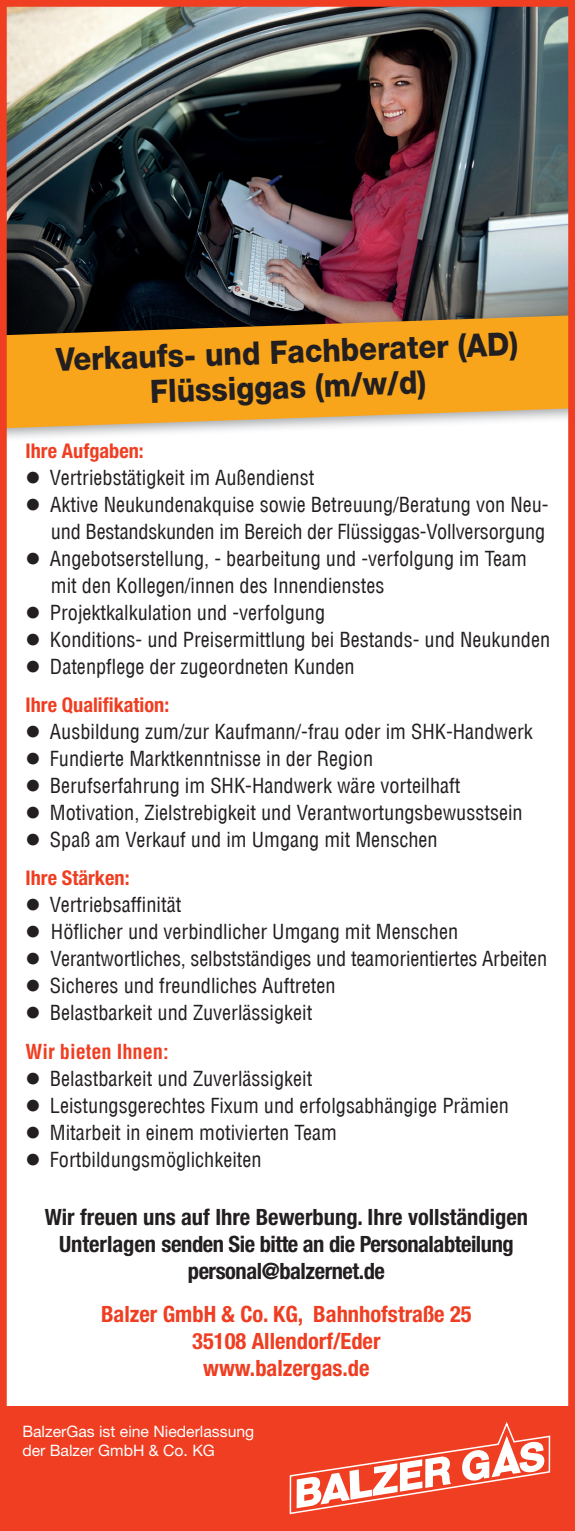
<style>
.page{position:relative;width:575px;height:1531px;background:#fff}
.page>*{position:absolute;margin:0;border:0;box-sizing:border-box;transform-origin:0 0}
.t1{font:800 32.18px/35.1px "Helvetica Neue LT Std";color:#231f20;text-align:center;scale:.91 1}
.t2{font:700 condensed 22.5px/27px "Helvetica Neue LT Std";letter-spacing:-.01em;color:#231f20;text-align:center}
.t3{font:700 condensed 22.5px/27px "Helvetica Neue LT Std";color:#ef3e22;text-align:center}
.t4{font:condensed 20.25px/27px "Helvetica LT";color:#231f20}
.t5{font:700 condensed 20.25px "Helvetica Neue LT Std";color:#ef3e22}
.t6{font:15.75px/18.9px "Helvetica Neue LT Std";color:#fff}
.s1{font-weight:700;color:#ef3e22}
</style>
<div class="page">
<img style="left:8px;top:8px;width:558px;height:430px">
<div style="left:4px;top:1406px;width:569px;height:119px;background:#ef3e22"></div>
<img style="left:8px;top:308px;width:558px;height:7px">
<svg style="left:8px;top:315px;width:558px;height:113px;fill:#f9a51b"></svg>
<svg style="left:289px;top:1422px;width:261px;height:93px"></svg>
<div style="left:0;top:0;width:574px;height:1531px;border:7px solid #ef3e22"></div>
<h1 class="t1" style="left:55px;top:342px;width:509px;rotate:-2deg">Verkaufs- und Fachberater (AD)<br>Flüssiggas (m/w/d)</h1>
<p class="t5" style="left:26px;top:438px;width:120px">Ihre Aufgaben:</p>
<p class="t4" style="left:26px;top:464px;width:290px">● Vertriebstätigkeit im Außendienst</p>
<p class="t4" style="left:26px;top:491px;width:524px;text-align:right">● Aktive Neukundenakquise sowie Betreuung/Beratung von Neu&shy;und Bestandskunden im Bereich der Flüssiggas-Vollversorgung</p>
<p class="t4" style="left:51px;top:545px;width:477px;text-indent:-25px">● Angebotserstellung, - bearbeitung und -verfolgung im Team mit den Kollegen/innen des Innendienstes</p>
<p class="t4" style="left:26px;top:599px;width:301px">● Projektkalkulation und -verfolgung</p>
<p class="t4" style="left:26px;top:626px;width:525px">● Konditions- und Preisermittlung bei Bestands- und Neukunden</p>
<p class="t4" style="left:26px;top:653px;width:330px">● Datenpflege der zugeordneten Kunden</p>
<p class="t5" style="left:26px;top:692px;width:145px">Ihre Qualifikation:</p>
<p class="t4" style="left:26px;top:718px;width:508px">● Ausbildung zum/zur Kaufmann/-frau oder im SHK-Handwerk</p>
<p class="t4" style="left:26px;top:745px;width:349px">● Fundierte Marktkenntnisse in der Region</p>
<p class="t4" style="left:26px;top:772px;width:436px">● Berufserfahrung im SHK-Handwerk wäre vorteilhaft</p>
<p class="t4" style="left:26px;top:799px;width:498px">● Motivation, Zielstrebigkeit und Verantwortungsbewusstsein</p>
<p class="t4" style="left:26px;top:826px;width:413px">● Spaß am Verkauf und im Umgang mit Menschen</p>
<p class="t5" style="left:26px;top:866px;width:105px">Ihre Stärken:</p>
<p class="t4" style="left:26px;top:891px;width:157px">● Vertriebsaffinität</p>
<p class="t4" style="left:26px;top:918px;width:433px">● Höflicher und verbindlicher Umgang mit Menschen</p>
<p class="t4" style="left:26px;top:945px;width:522px">● Verantwortliches, selbstständiges und teamorientiertes Arbeiten</p>
<p class="t4" style="left:26px;top:972px;width:311px">● Sicheres und freundliches Auftreten</p>
<p class="t4" style="left:26px;top:993px;width:288px;line-height:38.2px">● Belastbarkeit und Zuverlässigkeit<br><span class="s1">Wir bieten Ihnen:</span></p>
<p class="t4" style="left:26px;top:1064px;width:288px">● Belastbarkeit und Zuverlässigkeit</p>
<p class="t4" style="left:26px;top:1091px;width:484px">● Leistungsgerechtes Fixum und erfolgsabhängige Prämien</p>
<p class="t4" style="left:26px;top:1118px;width:312px">● Mitarbeit in einem motivierten Team</p>
<p class="t4" style="left:26px;top:1145px;width:237px">● Fortbildungsmöglichkeiten</p>
<p class="t2" style="left:45px;top:1203px;width:484px">Wir freuen uns auf Ihre Bewerbung. Ihre vollständigen<br>Unterlagen senden Sie bitte an die Personalabteilung personal@balzernet.de</p>
<p class="t3" style="left:101px;top:1300px;width:372px">Balzer GmbH &amp; Co. KG, Bahnhofstraße 25<br>35108 Allendorf/Eder<br>www.balzergas.de</p>
<p class="t6" style="left:22px;top:1421px;width:233px">BalzerGas ist eine Niederlassung der Balzer GmbH &amp; Co. KG</p>
</div>
